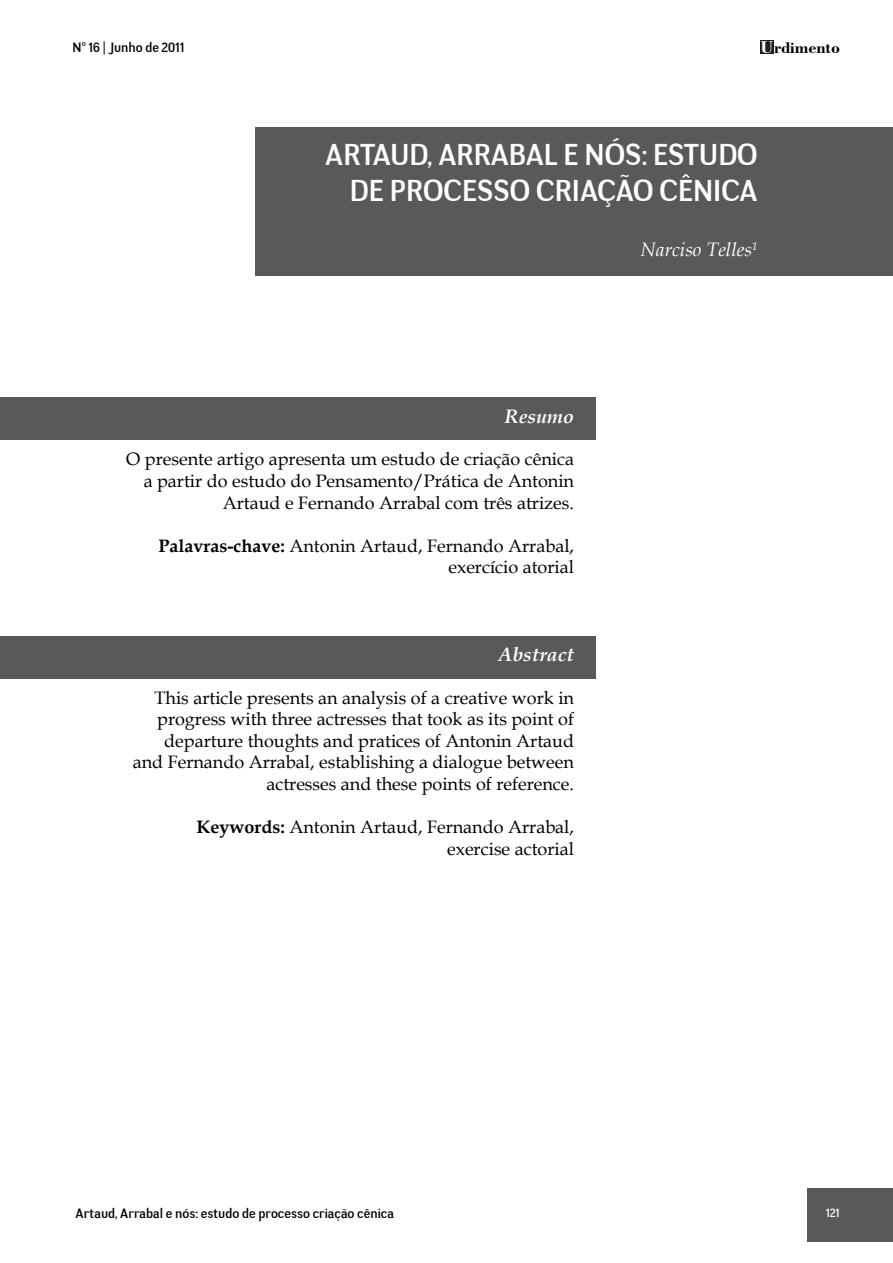
<style>
.page{position:relative;width:893px;height:1263px;background:#fff}
.page>*{position:absolute;margin:0;border:0;box-sizing:border-box;transform-origin:0 0}
.t1{font:30px/36px "Negotiate Free";color:#fff;text-align:right}
.t2{font:italic 700 19.5px "Book Antiqua";color:#fff}
.t3{font:italic 19.5px "Book Antiqua";color:#fff}
.t4{font:18px/21.6px "Book Antiqua";color:#000;text-align:right}
.t5{font:700 16.5px "Bodoni BT";color:#000}
.t6{font:13.5px "Negotiate Free";color:#000}
.t7{font:12px "Negotiate Free";color:#fff}
.s1{font-size:18px;color:#fff}
.s2{font-weight:700}
</style>
<div class="page">
<div style="left:808px;top:1188px;width:85px;height:53px;background:#58595b"></div>
<div style="left:760px;top:40px;width:13px;height:14px;background:#221e1f"></div>
<div style="left:0;top:636px;width:595px;height:42px;background:#58595b"></div>
<div style="left:0;top:398px;width:595px;height:42px;background:#58595b"></div>
<div style="left:255px;top:128px;width:638px;height:148px;background:#58595b"></div>
<p class="t6" style="left:73px;top:39px;width:114px">N° 16 | Junho de 2011</p>
<p class="t5" style="left:760px;top:37px;width:81px"><span class="s1">U</span>rdimento</p>
<h1 class="t1" style="left:325px;top:137px;width:434px">ARTAUD, ARRABAL E NÓS: ESTUDO<br>DE PROCESSO CRIAÇÃO CÊNICA</h1>
<p class="t3" style="left:641px;top:238px;width:119px">Narciso Telles<sup>1</sup></p>
<p class="t2" style="left:505px;top:405px;width:71px">Resumo</p>
<p class="t4" style="left:126px;top:449px;width:449px">O presente artigo apresenta um estudo de criação cênica a partir do estudo do Pensamento/Prática de Antonin<br>Artaud e Fernando Arrabal com três atrizes.</p>
<p class="t4" style="left:158px;top:535px;width:417px"><span class="s2">Palavras-chave:</span> Antonin Artaud, Fernando Arrabal, exercício atorial</p>
<p class="t2" style="left:499px;top:643px;width:77px">Abstract</p>
<p class="t4" style="left:133px;top:687px;width:443px">This article presents an analysis of a creative work in progress with three actresses that took as its point of departure thoughts and pratices of Antonin Artaud and Fernando Arrabal, establishing a dialogue between actresses and these points of reference.</p>
<p class="t4" style="left:196px;top:816px;width:379px"><span class="s2">Keywords:</span> Antonin Artaud, Fernando Arrabal, exercise actorial</p>
<p class="t6" style="left:76px;top:1205px;width:320px">Artaud, Arrabal e nós: estudo de processo criação cênica</p>
<p class="t7" style="left:826px;top:1205px;width:16px">121</p>
</div>
